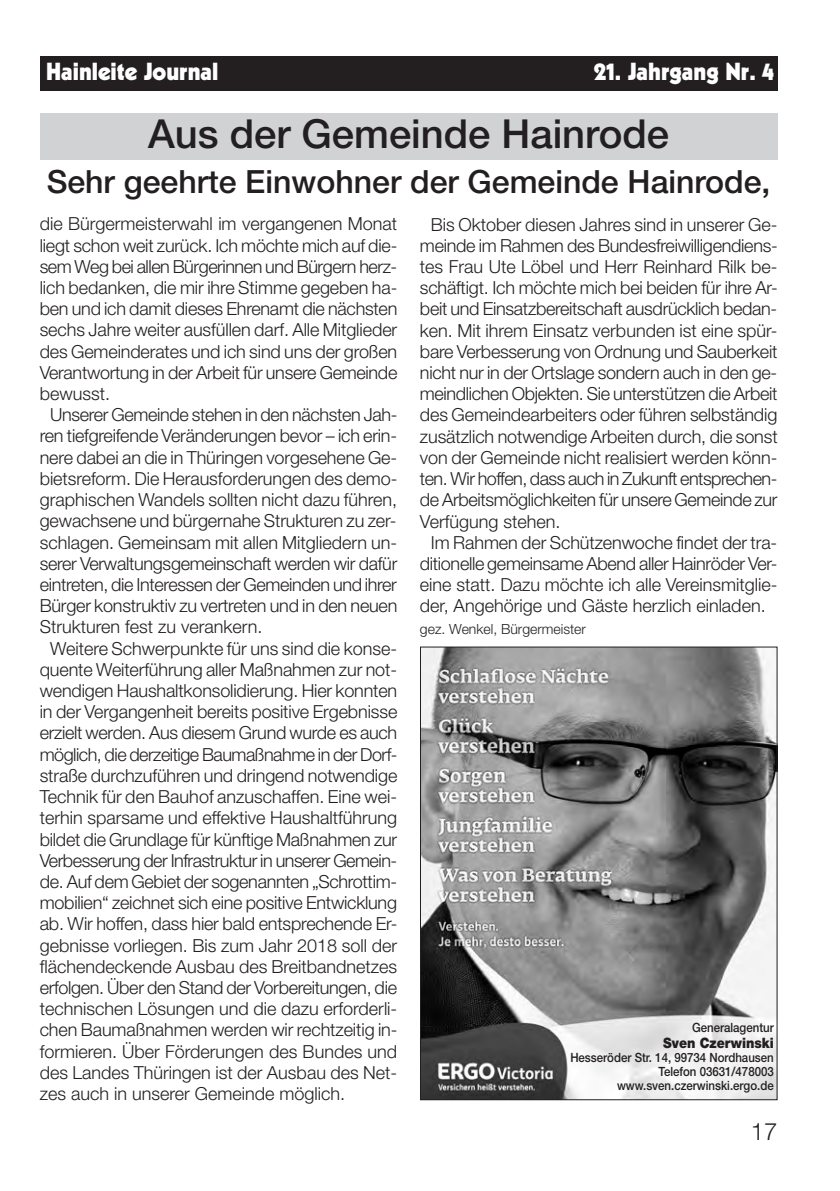
<style>
.page{position:relative;width:840px;height:1191px;background:#fff}
.page>*{position:absolute;margin:0;border:0;box-sizing:border-box;transform-origin:0 0}
.t1{font:500 40px "Helvetica Neue";color:#231f20}
.t2{font:500 32px "Helvetica Neue";color:#231f20}
.t3{font:900 24px "Kabel";color:#fff}
.t4{font:300 24px "Helvetica Neue";color:#231f20}
.t5{font:300 18px/21.2px "Helvetica Neue";letter-spacing:-.005em;color:#231f20;text-align:justify}
.t6{font:300 18px "Helvetica Neue";letter-spacing:-.025em;color:#231f20}
.t7{font:300 18px "Helvetica Neue";letter-spacing:-.03em;color:#231f20}
.t8{font:900 14.4px "Helvetica Neue";color:#231f20;scale:.9 1}
.t9{font:300 14px "Helvetica Neue";color:#231f20}
.t10{font:500 12.8px/14px "Helvetica Neue";color:#231f20;text-align:right;scale:.9 1}
</style>
<div class="page">
<div style="left:40px;top:57px;width:737px;height:34px;background:#231f20"></div>
<div style="left:40px;top:113px;width:737px;height:47px;background:#d1d2d4"></div>
<img style="left:422px;top:648px;width:353px;height:450px">
<h3 class="t3" style="left:46px;top:62px;width:174px">Hainleite Journal</h3>
<h3 class="t3" style="left:593px;top:62px;width:182px">21. Jahrgang Nr. 4</h3>
<h1 class="t1" style="left:148px;top:119px;width:522px">Aus der Gemeinde Hainrode</h1>
<h2 class="t2" style="left:47px;top:170px;width:724px">Sehr geehrte Einwohner der Gemeinde Hainrode,</h2>
<p class="t5" style="left:40px;top:215px;width:359px">die Bürgermeisterwahl im vergangenen Monat</p>
<p class="t5" style="left:40px;top:236px;width:359px">liegt schon weit zurück. Ich möchte mich auf die-</p>
<p class="t6" style="left:40px;top:260px;width:359px">sem Weg bei allen Bürgerinnen und Bürgern herz-</p>
<p class="t5" style="left:40px;top:279px;width:359px">lich bedanken, die mir ihre Stimme gegeben ha-</p>
<p class="t5" style="left:40px;top:300px;width:359px">ben und ich damit dieses Ehrenamt die nächsten</p>
<p class="t5" style="left:40px;top:321px;width:359px">sechs Jahre weiter ausfüllen darf. Alle Mitglieder</p>
<p class="t5" style="left:40px;top:342px;width:359px">des Gemeinderates und ich sind uns der großen</p>
<p class="t5" style="left:40px;top:363px;width:359px">Verantwortung in der Arbeit für unsere Gemeinde</p>
<p class="t5" style="left:40px;top:385px;width:72px">bewusst.</p>
<p class="t5" style="left:50px;top:406px;width:348px">Unserer Gemeinde stehen in den nächsten Jah-</p>
<p class="t5" style="left:40px;top:427px;width:358px">ren tiefgreifende Veränderungen bevor – ich erin-</p>
<p class="t5" style="left:40px;top:448px;width:359px">nere dabei an die in Thüringen vorgesehene Ge-</p>
<p class="t5" style="left:40px;top:469px;width:359px">bietsreform. Die Herausforderungen des demo-</p>
<p class="t5" style="left:40px;top:491px;width:359px">graphischen Wandels sollten nicht dazu führen,</p>
<p class="t5" style="left:40px;top:512px;width:358px">gewachsene und bürgernahe Strukturen zu zer-</p>
<p class="t5" style="left:40px;top:533px;width:359px">schlagen. Gemeinsam mit allen Mitgliedern un-</p>
<p class="t5" style="left:40px;top:554px;width:359px">serer Verwaltungsgemeinschaft werden wir dafür</p>
<p class="t5" style="left:40px;top:575px;width:358px">eintreten, die Interessen der Gemeinden und ihrer</p>
<p class="t5" style="left:40px;top:597px;width:359px">Bürger konstruktiv zu vertreten und in den neuen</p>
<p class="t5" style="left:40px;top:618px;width:224px">Strukturen fest zu verankern.</p>
<p class="t5" style="left:50px;top:639px;width:348px">Weitere Schwerpunkte für uns sind die konse-</p>
<p class="t5" style="left:40px;top:660px;width:358px">quente Weiterführung aller Maßnahmen zur not-</p>
<p class="t5" style="left:40px;top:681px;width:359px">wendigen Haushaltkonsolidierung. Hier konnten</p>
<p class="t5" style="left:40px;top:703px;width:359px">in der Vergangenheit bereits positive Ergebnisse</p>
<p class="t5" style="left:40px;top:724px;width:359px">erzielt werden. Aus diesem Grund wurde es auch</p>
<p class="t7" style="left:40px;top:748px;width:359px">möglich, die derzeitige Baumaßnahme in der Dorf-</p>
<p class="t5" style="left:40px;top:766px;width:359px">straße durchzuführen und dringend notwendige</p>
<p class="t5" style="left:40px;top:787px;width:359px">Technik für den Bauhof anzuschaffen. Eine wei-</p>
<p class="t5" style="left:40px;top:809px;width:359px">terhin sparsame und effektive Haushaltführung</p>
<p class="t5" style="left:40px;top:830px;width:359px">bildet die Grundlage für künftige Maßnahmen zur</p>
<p class="t6" style="left:40px;top:854px;width:359px">Verbesserung der Infrastruktur in unserer Gemein-</p>
<p class="t5" style="left:40px;top:872px;width:358px">de. Auf dem Gebiet der sogenannten „Schrottim-</p>
<p class="t5" style="left:40px;top:894px;width:358px">mobilien“ zeichnet sich eine positive Entwicklung</p>
<p class="t5" style="left:40px;top:915px;width:359px">ab. Wir hoffen, dass hier bald entsprechende Er-</p>
<p class="t5" style="left:40px;top:936px;width:359px">gebnisse vorliegen. Bis zum Jahr 2018 soll der</p>
<p class="t5" style="left:40px;top:957px;width:359px">flächendeckende Ausbau des Breitbandnetzes</p>
<p class="t5" style="left:40px;top:978px;width:358px">erfolgen. Über den Stand der Vorbereitungen, die</p>
<p class="t5" style="left:40px;top:1000px;width:359px">technischen Lösungen und die dazu erforderli-</p>
<p class="t5" style="left:40px;top:1021px;width:359px">chen Baumaßnahmen werden wir rechtzeitig in-</p>
<p class="t5" style="left:40px;top:1042px;width:359px">formieren. Über Förderungen des Bundes und</p>
<p class="t5" style="left:40px;top:1063px;width:359px">des Landes Thüringen ist der Ausbau des Net-</p>
<p class="t5" style="left:40px;top:1084px;width:306px">zes auch in unserer Gemeinde möglich.</p>
<p class="t5" style="left:420px;top:215px;width:359px;text-indent:11px">Bis Oktober diesen Jahres sind in unserer Ge&shy;meinde im Rahmen des Bundesfreiwilligendiens&shy;tes Frau Ute Löbel und Herr Reinhard Rilk be&shy;schäftigt. Ich möchte mich bei beiden für ihre Ar&shy;beit und Einsatzbereitschaft ausdrücklich bedan&shy;ken. Mit ihrem Einsatz verbunden ist eine spür&shy;bare Verbesserung von Ordnung und Sauberkeit nicht nur in der Ortslage sondern auch in den ge&shy;meindlichen Objekten. Sie unterstützen die Arbeit des Gemeindearbeiters oder führen selbständig zusätzlich notwendige Arbeiten durch, die sonst von der Gemeinde nicht realisiert werden könn&shy;ten. Wir hoffen, dass auch in Zukunft entsprechen&shy;de Arbeitsmöglichkeiten für unsere Gemeinde zur Verfügung stehen.</p>
<p class="t5" style="left:420px;top:533px;width:359px;text-indent:11px">Im Rahmen der Schützenwoche findet der tra&shy;ditionelle gemeinsame Abend aller Hainröder Ver&shy;eine statt. Dazu möchte ich alle Vereinsmitglie&shy;der, Angehörige und Gäste herzlich einladen.</p>
<p class="t9" style="left:420px;top:623px;width:167px">gez. Wenkel, Bürgermeister</p>
<p class="t10" style="left:691px;top:1021px;width:92px">Generalagentur</p>
<p class="t8" style="left:663px;top:1037px;width:124px">Sven Czerwinski</p>
<p class="t10" style="left:570px;top:1051px;width:227px">Hesseröder Str. 14, 99734 Nordhausen<br>Telefon 03631/478003 www.sven.czerwinski.ergo.de</p>
<h3 class="t4" style="left:750px;top:1123px;width:28px">17</h3>
</div>
